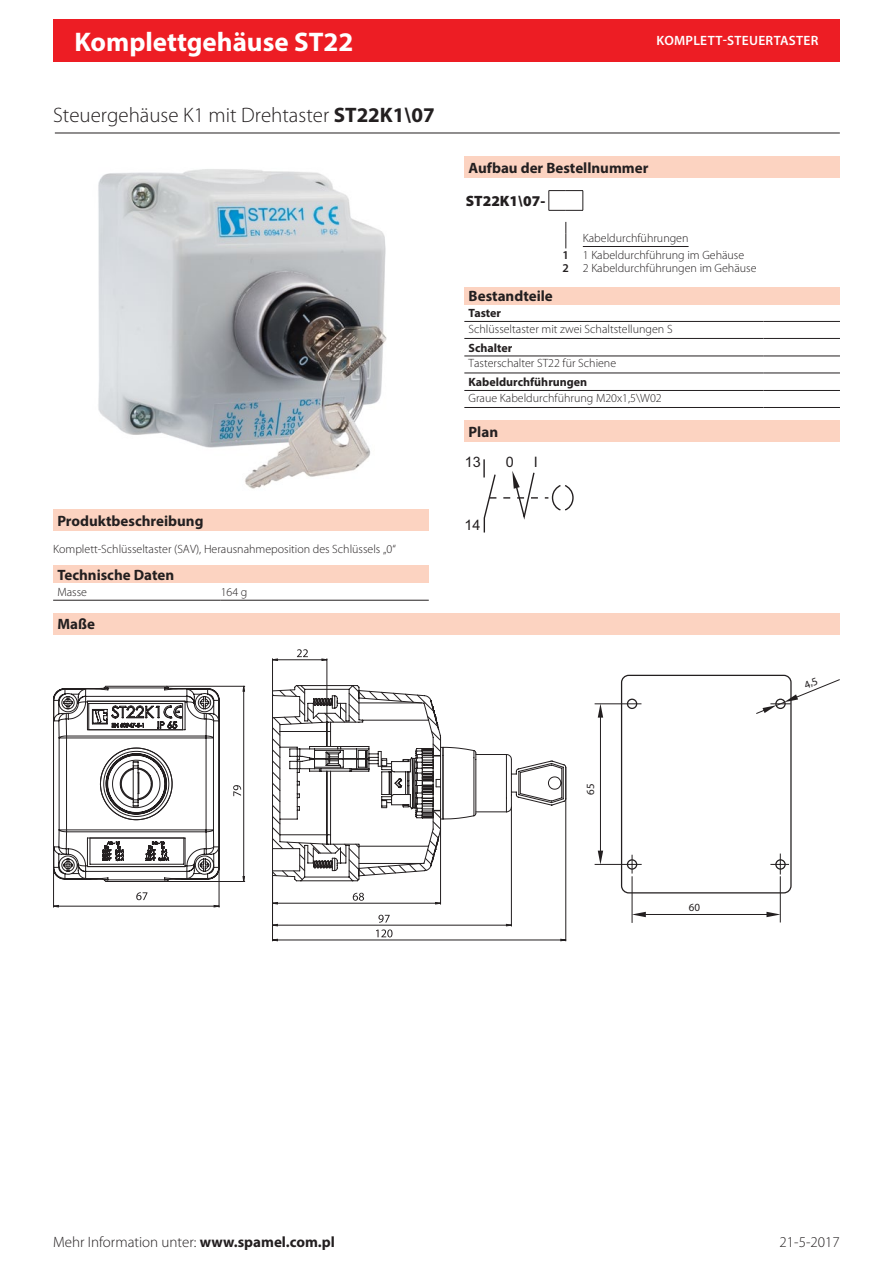
<style>
.page{position:relative;width:893px;height:1263px;background:#fff}
.page>*{position:absolute;margin:0;border:0;box-sizing:border-box;transform-origin:0 0}
.t1{font:700 27px "Myriad Pro";color:#fff}
.t2{font:300 21px "Myriad Pro";color:#231f20}
.Überschrift{font:700 15px "Myriad Pro";color:#231f20}
.t3{font:300 15px "Myriad Pro";color:#231f20}
.TS_Bestellschlüssel{font:900 15px "Myriad Pro";color:#231f20}
.Cecha_schemat_napedu{font:14.4px "Arial";color:#231f20}
.t4{font:600 13.5px "Myriad Pro";letter-spacing:.02em;color:#fff}
.Tabellenkörper{font:300 12px "Myriad Pro";color:#231f20}
.Text_normal_block{font:300 12px "Myriad Pro";color:#231f20}
.TS_links{font:300 12px "Myriad Pro";color:#231f20}
.Text_SubHeader{font:700 12px "Myriad Pro";color:#231f20}
.TS_links_unterstrich{font:300 12px "Myriad Pro";color:#231f20}
.TS_fett_zentriert{font:600 12px "Myriad Pro";color:#231f20}
.Cecha_Wymiary{font:10.95px "Myriad Pro";color:#231f20}
.s1{font-weight:700}
</style>
<div class="page">
<div style="left:53px;top:19px;width:787px;height:43px;background:#ed1d24"></div>
<img style="left:98px;top:169px;width:289px;height:320px">
<div style="left:53px;top:566px;width:376px;height:17px;background:#fcd3c1"></div>
<hr style="left:53px;top:600px;width:168px;height:1px;background:#231f20">
<hr style="left:221px;top:600px;width:208px;height:1px;background:#231f20">
<div style="left:464px;top:156px;width:376px;height:22px;background:#fcd3c1"></div>
<svg style="left:549px;top:190px;width:35px;height:21px"></svg>
<svg style="left:566px;top:222px;width:1px;height:26px"></svg>
<hr style="left:583px;top:246px;width:106px;height:1px;background:#231f20">
<div style="left:53px;top:613px;width:787px;height:21px;background:#fcd3c1"></div>
<svg style="left:53px;top:685px;width:192px;height:222px"></svg>
<svg style="left:297px;top:649px;width:11px;height:8px"></svg>
<svg style="left:272px;top:658px;width:290px;height:282px"></svg>
<hr style="left:272px;top:940px;width:294px;height:1px;background:#231f20">
<hr style="left:272px;top:876px;width:1px;height:65px;background:#231f20">
<hr style="left:565px;top:767px;width:1px;height:174px;background:#231f20">
<hr style="left:272px;top:925px;width:239px;height:1px;background:#231f20">
<hr style="left:511px;top:807px;width:1px;height:119px;background:#231f20">
<hr style="left:272px;top:659px;width:55px;height:1px;background:#231f20">
<hr style="left:272px;top:659px;width:1px;height:32px;background:#231f20">
<hr style="left:327px;top:659px;width:1px;height:39px;background:#231f20">
<div style="left:621px;top:675px;width:171px;height:218px;border:1px solid #231f20;border-radius:7px"></div>
<hr style="left:595px;top:703px;width:46px;height:1px;background:#231f20">
<hr style="left:632px;top:876px;width:1px;height:47px;background:#231f20">
<hr style="left:780px;top:876px;width:1px;height:46px;background:#231f20">
<hr style="left:645px;top:914px;width:122px;height:1px;background:#231f20">
<svg style="left:632px;top:912px;width:14px;height:5px"></svg>
<svg style="left:766px;top:912px;width:14px;height:5px"></svg>
<hr style="left:595px;top:864px;width:47px;height:1px;background:#231f20">
<hr style="left:600px;top:717px;width:1px;height:134px;background:#231f20">
<svg style="left:598px;top:704px;width:5px;height:14px"></svg>
<svg style="left:598px;top:851px;width:5px;height:14px"></svg>
<svg style="left:272px;top:685px;width:294px;height:219px"></svg>
<div style="left:464px;top:420px;width:376px;height:22px;background:#fcd3c1"></div>
<svg style="left:483px;top:459px;width:91px;height:74px"></svg>
<hr style="left:55px;top:133px;width:785px;height:1px;background:#231f20">
<div style="left:53px;top:509px;width:376px;height:22px;background:#fcd3c1"></div>
<div style="left:464px;top:287px;width:376px;height:17px;background:#fcd3c1"></div>
<hr style="left:763px;top:321px;width:77px;height:1px;background:#231f20">
<hr style="left:763px;top:338px;width:77px;height:1px;background:#231f20">
<hr style="left:763px;top:356px;width:77px;height:1px;background:#231f20">
<hr style="left:763px;top:373px;width:77px;height:1px;background:#231f20">
<hr style="left:763px;top:390px;width:77px;height:1px;background:#231f20">
<hr style="left:464px;top:407px;width:299px;height:1px;background:#231f20">
<hr style="left:763px;top:407px;width:77px;height:1px;background:#231f20">
<hr style="left:464px;top:321px;width:299px;height:1px;background:#231f20">
<hr style="left:464px;top:338px;width:299px;height:1px;background:#231f20">
<hr style="left:464px;top:356px;width:299px;height:1px;background:#231f20">
<hr style="left:464px;top:373px;width:299px;height:1px;background:#231f20">
<hr style="left:464px;top:390px;width:299px;height:1px;background:#231f20">
<svg style="left:626px;top:677px;width:214px;height:197px"></svg>
<h1 class="t1" style="left:74px;top:24px;width:281px">Komplettgehäuse ST22</h1>
<p class="t2" style="left:53px;top:104px;width:383px">Steuergehäuse K1 mit Drehtaster <span class="s1">ST22K1\07</span></p>
<p class="Überschrift" style="left:57px;top:511px;width:148px">Produktbeschreibung</p>
<p class="Text_normal_block" style="left:53px;top:542px;width:344px">Komplett-Schlüsseltaster (SAV), Herausnahmeposition des Schlüssels „0“</p>
<p class="Überschrift" style="left:57px;top:565px;width:118px">Technische Daten</p>
<p class="Tabellenkörper" style="left:57px;top:585px;width:31px">Masse</p>
<p class="Tabellenkörper" style="left:221px;top:585px;width:28px">164 g</p>
<p class="Überschrift" style="left:57px;top:614px;width:39px">Maße</p>
<p class="t4" style="left:657px;top:32px;width:163px">KOMPLETT-STEUERTASTER</p>
<p class="Überschrift" style="left:469px;top:158px;width:181px">Aufbau der Bestellnummer</p>
<p class="TS_Bestellschlüssel" style="left:466px;top:191px;width:81px">ST22K1\07-</p>
<p class="TS_links_unterstrich" style="left:583px;top:232px;width:107px">Kabeldurchführungen</p>
<p class="TS_fett_zentriert" style="left:563px;top:247px;width:8px">1</p>
<p class="TS_links" style="left:583px;top:248px;width:163px">1 Kabeldurchführung im Gehäuse</p>
<p class="TS_fett_zentriert" style="left:563px;top:260px;width:8px">2</p>
<p class="TS_links" style="left:583px;top:261px;width:175px">2 Kabeldurchführungen im Gehäuse</p>
<p class="Überschrift" style="left:469px;top:286px;width:86px">Bestandteile</p>
<p class="Text_SubHeader" style="left:469px;top:305px;width:34px">Taster</p>
<p class="Tabellenkörper" style="left:469px;top:322px;width:205px">Schlüsseltaster mit zwei Schaltstellungen S</p>
<p class="Text_SubHeader" style="left:469px;top:340px;width:45px">Schalter</p>
<p class="Tabellenkörper" style="left:469px;top:356px;width:149px">Tasterschalter ST22 für Schiene</p>
<p class="Text_SubHeader" style="left:469px;top:374px;width:120px">Kabeldurchführungen</p>
<p class="Tabellenkörper" style="left:469px;top:391px;width:195px">Graue Kabeldurchführung M20x1,5\W02</p>
<p class="Überschrift" style="left:469px;top:422px;width:31px">Plan</p>
<p class="Cecha_schemat_napedu" style="left:465px;top:452px;width:18px">13</p>
<p class="Cecha_schemat_napedu" style="left:506px;top:452px;width:10px">0</p>
<p class="Cecha_schemat_napedu" style="left:534px;top:452px;width:6px">I</p>
<p class="Cecha_schemat_napedu" style="left:464px;top:515px;width:18px">14</p>
<p class="Cecha_Wymiary" style="left:584px;top:795px;width:13px;rotate:-90deg">65</p>
<p class="Cecha_Wymiary" style="left:689px;top:901px;width:13px">60</p>
<p class="t3" style="left:53px;top:1234px;width:283px">Mehr Information unter: <span class="s1">www.spamel.com.pl</span></p>
<p class="t3" style="left:780px;top:1234px;width:62px">21-5-2017</p>
</div>
